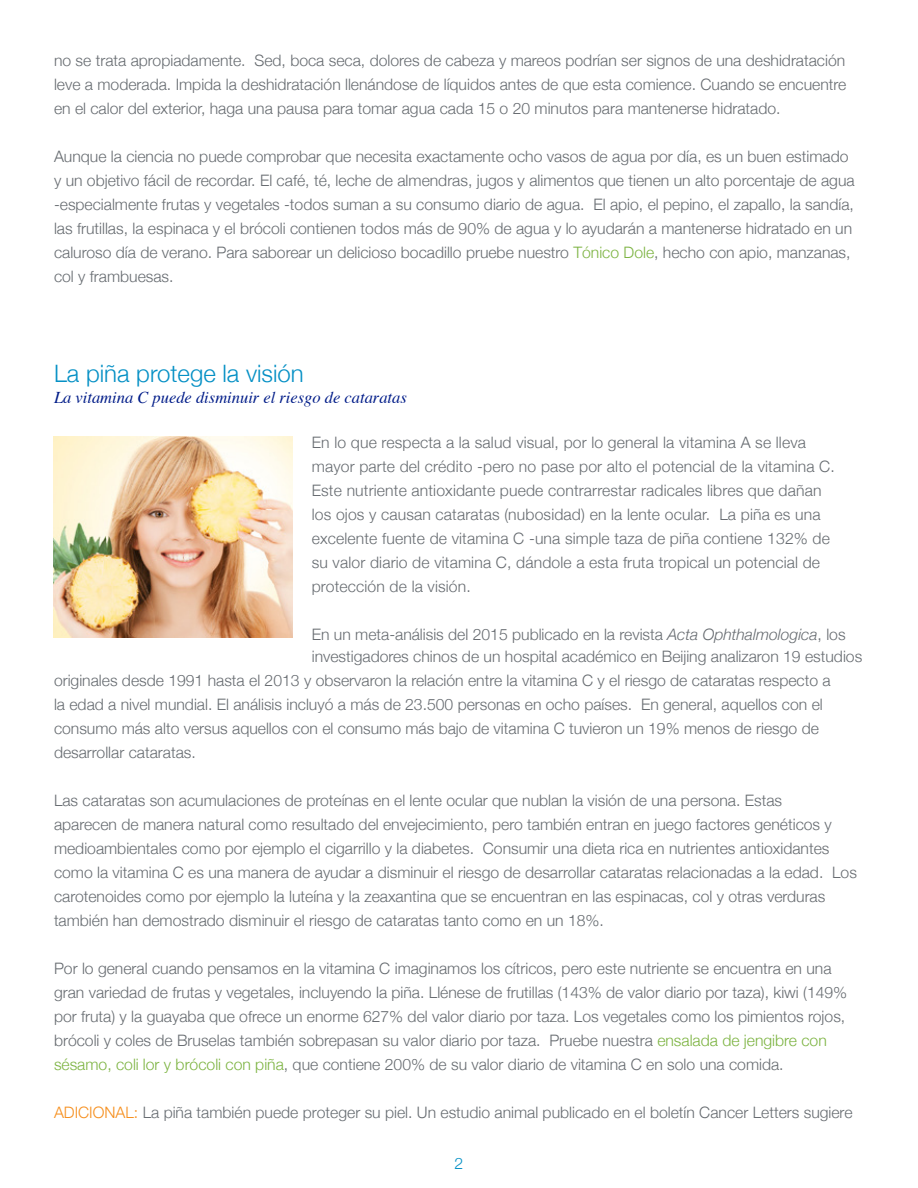
<style>
.page{position:relative;width:918px;height:1188px;background:#fff}
.page>*{position:absolute;margin:0;border:0;box-sizing:border-box;transform-origin:0 0}
.t1{font:300 24px "Helvetica Neue";color:#0590c5}
.t2{font:italic 16.5px "Times";color:#001c88}
.t3{font:300 15.75px/24px "Helvetica Neue";color:#666b70}
.Main_Text_Body{font:300 15.75px "Helvetica Neue";color:#0590c5}
.s1{color:#7cb341}
.s2{font-style:italic}
.s3{color:#666c71}
.s4{color:#f68f1e}
</style>
<div class="page">
<img style="left:54px;top:437px;width:239px;height:200px">
<p class="t3" style="left:54px;top:47px;width:794px;text-align:justify">no se trata apropiadamente. Sed, boca seca, dolores de cabeza y mareos podrían ser signos de una deshidratación leve a moderada. Impida la deshidratación llenándose de líquidos antes de que esta comience. Cuando se encuentre en el calor del exterior, haga una pausa para tomar agua cada 15 o 20 minutos para mantenerse hidratado.</p>
<p class="t3" style="left:54px;top:143px;width:802px">Aunque la ciencia no puede comprobar que necesita exactamente ocho vasos de agua por día, es un buen estimado y un objetivo fácil de recordar. El café, té, leche de almendras, jugos y alimentos que tienen un alto porcentaje de agua -especialmente frutas y vegetales -todos suman a su consumo diario de agua. El apio, el pepino, el zapallo, la sandía, las frutillas, la espinaca y el brócoli contienen todos más de 90% de agua y lo ayudarán a mantenerse hidratado en un caluroso día de verano. Para saborear un delicioso bocadillo pruebe nuestro <span class="s1">Tónico Dole</span>, hecho con apio, manzanas, col y frambuesas.</p>
<p class="t1" style="left:54px;top:355px;width:251px">La piña protege la visión</p>
<p class="t2" style="left:54px;top:384px;width:354px">La vitamina C puede disminuir el riesgo de cataratas</p>
<p class="t3" style="left:312px;top:430px;width:525px">En lo que respecta a la salud visual, por lo general la vitamina A se lleva mayor parte del crédito -pero no pase por alto el potencial de la vitamina C.<br>Este nutriente antioxidante puede contrarrestar radicales libres que dañan los ojos y causan cataratas (nubosidad) en la lente ocular. La piña es una excelente fuente de vitamina C -una simple taza de piña contiene 132% de su valor diario de vitamina C, dándole a esta fruta tropical un potencial de protección de la visión.</p>
<p class="t3" style="left:312px;top:622px;width:535px">En un meta-análisis del 2015 publicado en la revista <span class="s2">Acta Ophthalmologica</span>, los</p>
<p class="t3" style="left:54px;top:643px;width:810px;text-indent:258px">investigadores chinos de un hospital académico en Beijing analizaron 19 estudios originales desde 1991 hasta el 2013 y observaron la relación entre la vitamina C y el riesgo de cataratas respecto a<br>la edad a nivel mundial. El análisis incluyó a más de 23.500 personas en ocho países. En general, aquellos con el consumo más alto versus aquellos con el consumo más bajo de vitamina C tuvieron un 19% menos de riesgo de desarrollar cataratas.</p>
<p class="t3" style="left:54px;top:787px;width:804px">Las cataratas son acumulaciones de proteínas en el lente ocular que nublan la visión de una persona. Estas<br>aparecen de manera natural como resultado del envejecimiento, pero también entran en juego factores genéticos y medioambientales como por ejemplo el cigarrillo y la diabetes. Consumir una dieta rica en nutrientes antioxidantes como la vitamina C es una manera de ayudar a disminuir el riesgo de desarrollar cataratas relacionadas a la edad. Los carotenoides como por ejemplo la luteína y la zeaxantina que se encuentran en las espinacas, col y otras verduras también han demostrado disminuir el riesgo de cataratas tanto como en un 18%.</p>
<p class="t3" style="left:54px;top:955px;width:795px">Por lo general cuando pensamos en la vitamina C imaginamos los cítricos, pero <span class="s3">este</span> nutriente se encuentra en una gran variedad de frutas y vegetales, incluyendo la piña. Llénese de frutillas (143% de valor diario por taza), kiwi (149% por fruta) y la guayaba que ofrece un enorme 627% del valor diario por taza. Los vegetales como los pimientos rojos, brócoli y coles de Bruselas también sobrepasan su valor diario por taza. Pruebe nuestra <span class="s1">ensalada de jengibre con sésamo, coli lor y brócoli con piña</span>, que contiene 200% de su valor diario de vitamina C en solo una comida.</p>
<p class="t3" style="left:54px;top:1099px;width:800px"><span class="s4">ADICIONAL:</span> <span class="s3">La piña también puede proteger su piel</span>. Un estudio animal publicado en el boletín Cancer Letters sugiere</p>
<p class="Main_Text_Body" style="left:455px;top:1151px;width:10px">2</p>
</div>
